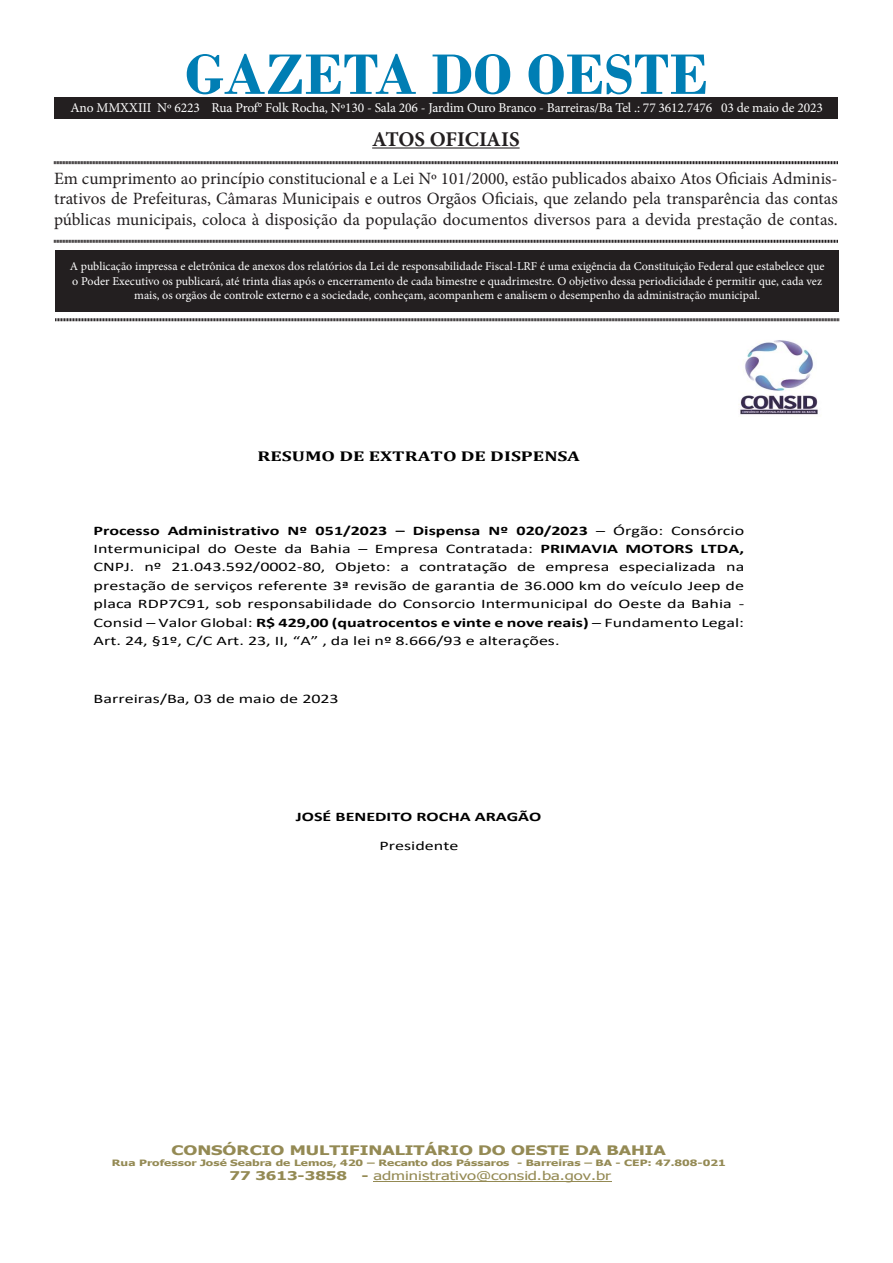
<style>
.page{position:relative;width:893px;height:1263px;background:#fff}
.page>*{position:absolute;margin:0;border:0;box-sizing:border-box;transform-origin:0 0}
.t1{font:700 60px "Bodoni";color:#007eb4}
.t2{font:700 21px "Minion Pro";letter-spacing:-.005em;color:#231f20}
.t3{font:17.25px/20.7px "Minion Pro";color:#231f20;text-align:justify}
.t4{font:700 14.25px "Cambria";color:#000;scale:1.38 1}
.t5{font:13.5px "Minion Pro";letter-spacing:-.01em;color:#fff}
.t6{font:13.05px/18.5px "Calibri";color:#000;text-align:justify;scale:1.38 1}
.t7{font:700 13.05px "Tahoma";color:#948a54;scale:1.38 1}
.t8{font:700 13.05px "Calibri";color:#000;scale:1.38 1}
.t9{font:12px/14.4px "Minion Pro";color:#fff;text-align:center}
.t10{font:12px "Tahoma";color:#948a54;scale:1.38 1}
.t11{font:700 8.7px "Tahoma";color:#948a54;scale:1.38 1}
.s1{font-weight:700}
</style>
<div class="page">
<div style="left:55px;top:250px;width:784px;height:61px;background:#231f20"></div>
<hr style="left:372px;top:147px;width:148px;height:2px;background:#231f20">
<svg style="left:54px;top:161px;width:784px;height:4px;background:#908e8e"></svg>
<svg style="left:54px;top:239px;width:784px;height:4px;background:#908e8e"></svg>
<svg style="left:55px;top:318px;width:784px;height:4px;background:#908e8e"></svg>
<div style="left:54px;top:98px;width:784px;height:20px;background:#231f20"></div>
<hr style="left:373px;top:1181px;width:238px;height:1px;background:#948a54">
<img style="left:738px;top:340px;width:80px;height:75px">
<p class="t1" style="left:185px;top:39px;width:525px">GAZETA DO OESTE</p>
<p class="t2" style="left:372px;top:124px;width:149px">ATOS OFICIAIS</p>
<p class="t3" style="left:54px;top:168px;width:785px">Em cumprimento ao princípio constitucional e a Lei Nº 101/2000, estão publicados abaixo Atos Oficiais Adminis&shy;trativos de Prefeituras, Câmaras Municipais e outros Orgãos Oficiais, que zelando pela transparência das contas públicas municipais, coloca à disposição da população documentos diversos para a devida prestação de contas.</p>
<p class="t9" style="left:70px;top:259px;width:756px">A publicação impressa e eletrônica de anexos dos relatórios da Lei de responsabilidade Fiscal-LRF é uma exigência da Constituição Federal que estabelece que o Poder Executivo os publicará, até trinta dias após o encerramento de cada bimestre e quadrimestre. O objetivo dessa periodicidade é permitir que, cada vez mais, os orgãos de controle externo e a sociedade, conheçam, acompanhem e analisem o desempenho da administração municipal.</p>
<p class="t5" style="left:70px;top:98px;width:754px">Ano MMXXIII Nº 6223 Rua Prof° Folk Rocha, Nº130 - Sala 206 - Jardim Ouro Branco - Barreiras/Ba Tel .: 77 3612.7476 03 de maio de 2023</p>
<p class="t4" style="left:258px;top:446px;width:235px">RESUMO DE EXTRATO DE DISPENSA</p>
<p class="t6" style="left:94px;top:521px;width:473px"><span class="s1">Processo Administrativo Nº 051/2023 – Dispensa Nº 020/2023</span> – Órgão: Consórcio Intermunicipal do Oeste da Bahia – Empresa Contratada: <span class="s1">PRIMAVIA MOTORS LTDA, </span>CNPJ. nº 21.043.592/0002-80, Objeto: a contratação de empresa especializada na prestação de serviços referente 3ª revisão de garantia de 36.000 km do veículo Jeep de placa RDP7C91, sob responsabilidade do Consorcio Intermunicipal do Oeste da Bahia - Consid – Valor Global: <span class="s1">R$ 429,00 (quatrocentos e vinte e nove reais)</span> – Fundamento Legal:<br>Art. 24, §1º, C/C Art. 23, II, “A” , da lei nº 8.666/93 e alterações.</p>
<p class="t6" style="left:94px;top:689px;width:179px">Barreiras/Ba, 03 de maio de 2023</p>
<p class="t8" style="left:296px;top:807px;width:179px">JOSÉ BENEDITO ROCHA ARAGÃO</p>
<p class="t6" style="left:379px;top:836px;width:59px">Presidente</p>
<p class="t7" style="left:171px;top:1141px;width:360px">CONSÓRCIO MULTIFINALITÁRIO DO OESTE DA BAHIA</p>
<p class="t11" style="left:112px;top:1157px;width:446px">Rua Professor José Seabra de Lemos, 420 – Recanto dos Pássaros - Barreiras – BA - CEP: 47.808-021</p>
<p class="t10" style="left:230px;top:1168px;width:278px"><span class="s1">77 3613-3858 -</span> administrativo@consid.ba.gov.br</p>
</div>
